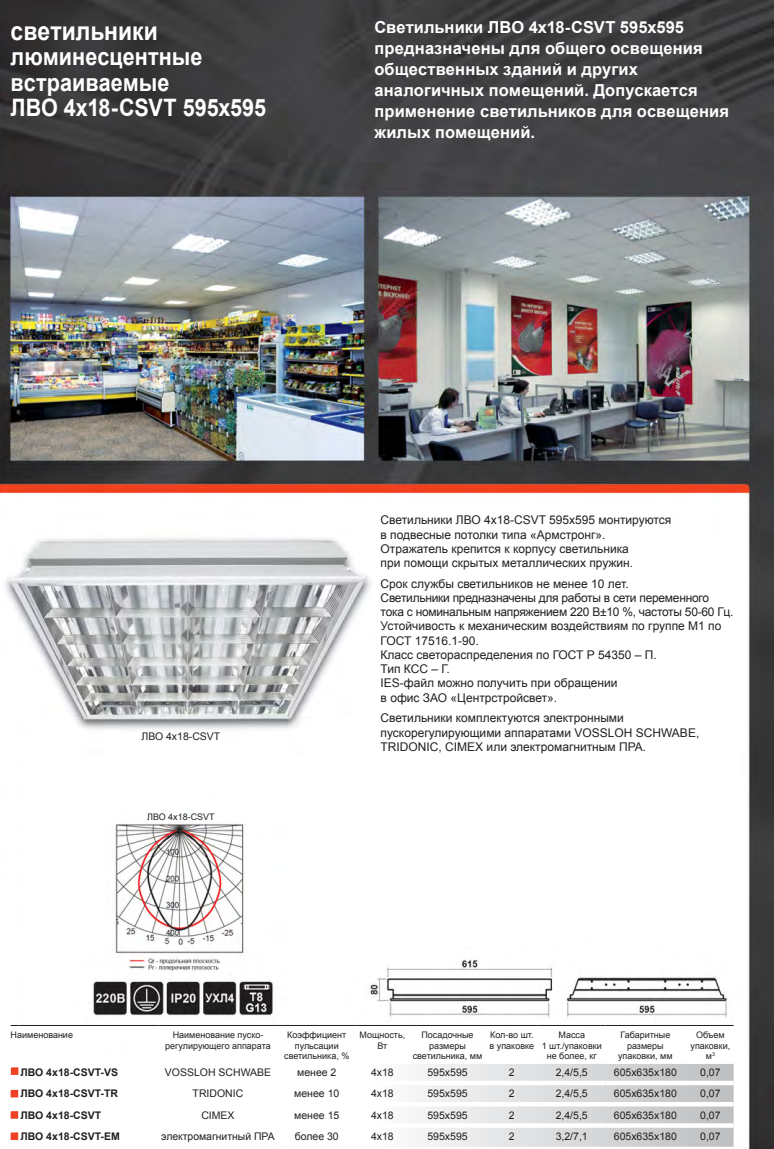
<style>
.page{position:relative;width:774px;height:1149px;background:#fff}
.page>*{position:absolute;margin:0;border:0;box-sizing:border-box;transform-origin:0 0}
.t1{font:700 25.5px "Arial";color:#fff;scale:.9 1}
.название_светильника{font:700 24px/25.5px "Arial";color:#fff;scale:.9 1}
.описание_светильника{font:700 16.5px/21px "Arial";letter-spacing:.005em;color:#fff}
.подробное_описание_с{font:12px/14.2px "Arial";color:#231f20}
.подробное_описание_с-2{font:12px/14.2px "Arial";letter-spacing:-.02em;color:#231f20}
.подробное_описание_с-3{font:10.5px "Arial";color:#231f20}
.t2{font:700 10.5px "Arial";color:#231f20}
.подробное_описание_с-4{font:9px/10.5px "Arial";color:#231f20;text-align:center}
</style>
<div class="page">
<img style="left:0;top:0;width:774px;height:1148px">
<svg style="left:11px;top:1063px;width:722px;height:83px"></svg>
<hr style="left:18px;top:1059px;width:140px;height:4px;background:#fff">
<hr style="left:158px;top:1059px;width:120px;height:4px;background:#fff">
<hr style="left:278px;top:1059px;width:78px;height:4px;background:#fff">
<hr style="left:356px;top:1059px;width:53px;height:4px;background:#fff">
<hr style="left:409px;top:1059px;width:77px;height:4px;background:#fff">
<hr style="left:486px;top:1059px;width:52px;height:4px;background:#fff">
<hr style="left:538px;top:1059px;width:68px;height:4px;background:#fff">
<hr style="left:606px;top:1059px;width:79px;height:4px;background:#fff">
<hr style="left:685px;top:1059px;width:48px;height:4px;background:#fff">
<hr style="left:18px;top:1080px;width:140px;height:4px;background:#fff">
<hr style="left:158px;top:1080px;width:120px;height:4px;background:#fff">
<hr style="left:278px;top:1080px;width:78px;height:4px;background:#fff">
<hr style="left:356px;top:1080px;width:53px;height:4px;background:#fff">
<hr style="left:409px;top:1080px;width:77px;height:4px;background:#fff">
<svg style="left:486px;top:1080px;width:52px;height:4px"></svg>
<svg style="left:538px;top:1080px;width:68px;height:4px"></svg>
<svg style="left:606px;top:1080px;width:79px;height:4px"></svg>
<svg style="left:685px;top:1080px;width:48px;height:4px"></svg>
<div style="left:18px;top:1101px;width:140px;height:5px;background:#fff"></div>
<div style="left:158px;top:1101px;width:120px;height:5px;background:#fff"></div>
<div style="left:278px;top:1101px;width:78px;height:5px;background:#fff"></div>
<div style="left:356px;top:1101px;width:53px;height:5px;background:#fff"></div>
<div style="left:409px;top:1101px;width:77px;height:5px;background:#fff"></div>
<div style="left:486px;top:1101px;width:52px;height:5px;background:#fff"></div>
<div style="left:538px;top:1101px;width:68px;height:5px;background:#fff"></div>
<div style="left:606px;top:1101px;width:79px;height:5px;background:#fff"></div>
<div style="left:685px;top:1101px;width:48px;height:5px;background:#fff"></div>
<div style="left:18px;top:1122px;width:140px;height:5px;background:#fff"></div>
<div style="left:158px;top:1122px;width:120px;height:5px;background:#fff"></div>
<div style="left:278px;top:1122px;width:78px;height:5px;background:#fff"></div>
<div style="left:356px;top:1122px;width:53px;height:5px;background:#fff"></div>
<div style="left:409px;top:1122px;width:77px;height:5px;background:#fff"></div>
<div style="left:486px;top:1122px;width:52px;height:5px;background:#fff"></div>
<div style="left:538px;top:1122px;width:68px;height:5px;background:#fff"></div>
<svg style="left:606px;top:1122px;width:79px;height:5px"></svg>
<svg style="left:685px;top:1122px;width:48px;height:5px"></svg>
<hr style="left:18px;top:1024px;width:140px;height:1px;background:#231f20">
<hr style="left:158px;top:1024px;width:120px;height:1px;background:#231f20">
<hr style="left:278px;top:1024px;width:78px;height:1px;background:#231f20">
<hr style="left:356px;top:1024px;width:53px;height:1px;background:#231f20">
<hr style="left:409px;top:1024px;width:77px;height:1px;background:#231f20">
<hr style="left:486px;top:1024px;width:52px;height:1px;background:#231f20">
<hr style="left:538px;top:1024px;width:68px;height:1px;background:#231f20">
<hr style="left:606px;top:1024px;width:79px;height:1px;background:#231f20">
<hr style="left:685px;top:1024px;width:48px;height:1px;background:#231f20">
<svg style="left:11px;top:1059px;width:7px;height:15px"></svg>
<svg style="left:11px;top:1080px;width:7px;height:59px"></svg>
<p class="t1" style="left:11px;top:14px;width:165px">светильники</p>
<p class="название_светильника" style="left:11px;top:45px;width:215px">люминесцентные встраиваемые</p>
<p class="название_светильника" style="left:11px;top:96px;width:285px">ЛВО 4х18-CSVT 595x595</p>
<p class="описание_светильника" style="left:374px;top:17px;width:356px">Светильники ЛВО 4х18-CSVT 595x595 предназначены для общего освещения общественных зданий и других аналогичных помещений. Допускается применение светильников для освещения жилых помещений.</p>
<p class="подробное_описание_с-3" style="left:141px;top:728px;width:80px">ЛВО 4х18-CSVT</p>
<p class="подробное_описание_с-4" style="left:147px;top:811px;width:69px">ЛВО 4х18-CSVT</p>
<p class="подробное_описание_с" style="left:381px;top:513px;width:292px">Светильники ЛВО 4х18-CSVT 595х595 монтируются в подвесные потолки типа «Армстронг».<br>Отражатель крепится к корпусу светильника<br>при помощи скрытых металлических пружин.</p>
<p class="подробное_описание_с" style="left:381px;top:576px;width:250px">Срок службы светильников не менее 10 лет.</p>
<p class="подробное_описание_с-2" style="left:381px;top:590px;width:354px">Светильники предназначены для работы в сети переменного тока с номинальным напряжением 220 В±10 %, частоты 50-60 Гц.<br>Устойчивость к механическим воздействиям по группе М1 по ГОСТ 17516.1-90.<br>Класс светораспределения по ГОСТ Р 54350 – П.<br>Тип КСС – Г.</p>
<p class="подробное_описание_с" style="left:381px;top:676px;width:238px">IES-файл можно получить при обращении в офис ЗАО «Центрстройсвет».</p>
<p class="подробное_описание_с" style="left:381px;top:711px;width:320px">Светильники комплектуются электронными пускорегулирующими аппаратами VOSSLOH SCHWABE,<br>TRIDONIC, CIMEX или электромагнитным ПРА.</p>
<p class="подробное_описание_с-4" style="left:11px;top:1029px;width:64px">Наименование</p>
<p class="подробное_описание_с-4" style="left:165px;top:1029px;width:107px">Наименование пуско&shy;регулирующего аппарата</p>
<p class="подробное_описание_с-4" style="left:284px;top:1029px;width:67px">Коэффициент пульсации светильника, %</p>
<p class="подробное_описание_с-4" style="left:359px;top:1029px;width:47px">Мощность,<br>Вт</p>
<p class="подробное_описание_с-4" style="left:413px;top:1029px;width:71px">Посадочные размеры светильника, мм</p>
<p class="подробное_описание_с-4" style="left:490px;top:1029px;width:46px;text-align:left">Кол-во шт. в упаковке</p>
<p class="подробное_описание_с-4" style="left:542px;top:1029px;width:62px">Масса<br>1 шт./упаковки не более, кг</p>
<p class="подробное_описание_с-4" style="left:618px;top:1029px;width:56px">Габаритные размеры упаковки, мм</p>
<p class="подробное_описание_с-4" style="left:690px;top:1029px;width:41px">Объем упаковки, м<sup>3</sup></p>
<p class="t2" style="left:21px;top:1065px;width:99px">ЛВО 4х18-CSVT-VS</p>
<p class="подробное_описание_с-3" style="left:165px;top:1065px;width:108px">VOSSLOH SCHWABE</p>
<p class="подробное_описание_с-3" style="left:297px;top:1065px;width:41px">менее 2</p>
<p class="подробное_описание_с-3" style="left:371px;top:1065px;width:24px">4х18</p>
<p class="подробное_описание_с-3" style="left:427px;top:1065px;width:42px">595х595</p>
<p class="подробное_описание_с-3" style="left:509px;top:1065px;width:7px">2</p>
<p class="подробное_описание_с-3" style="left:556px;top:1065px;width:34px">2,4/5,5</p>
<p class="подробное_описание_с-3" style="left:614px;top:1065px;width:65px">605х635х180</p>
<p class="подробное_описание_с-3" style="left:700px;top:1065px;width:22px">0,07</p>
<p class="t2" style="left:21px;top:1086px;width:99px">ЛВО 4х18-CSVT-TR</p>
<p class="подробное_описание_с-3" style="left:193px;top:1086px;width:52px">TRIDONIC</p>
<p class="подробное_описание_с-3" style="left:294px;top:1086px;width:47px">менее 10</p>
<p class="подробное_описание_с-3" style="left:371px;top:1086px;width:24px">4х18</p>
<p class="подробное_описание_с-3" style="left:427px;top:1086px;width:42px">595х595</p>
<p class="подробное_описание_с-3" style="left:509px;top:1086px;width:7px">2</p>
<p class="подробное_описание_с-3" style="left:556px;top:1086px;width:34px">2,4/5,5</p>
<p class="подробное_описание_с-3" style="left:614px;top:1086px;width:65px">605х635х180</p>
<p class="подробное_описание_с-3" style="left:700px;top:1086px;width:22px">0,07</p>
<p class="t2" style="left:21px;top:1107px;width:82px">ЛВО 4х18-CSVT</p>
<p class="подробное_описание_с-3" style="left:201px;top:1107px;width:35px">CIMEX</p>
<p class="подробное_описание_с-3" style="left:294px;top:1107px;width:47px">менее 15</p>
<p class="подробное_описание_с-3" style="left:371px;top:1107px;width:24px">4х18</p>
<p class="подробное_описание_с-3" style="left:427px;top:1107px;width:42px">595х595</p>
<p class="подробное_описание_с-3" style="left:509px;top:1107px;width:7px">2</p>
<p class="подробное_описание_с-3" style="left:556px;top:1107px;width:34px">2,4/5,5</p>
<p class="подробное_описание_с-3" style="left:614px;top:1107px;width:65px">605х635х180</p>
<p class="подробное_описание_с-3" style="left:700px;top:1107px;width:22px">0,07</p>
<p class="t2" style="left:21px;top:1128px;width:101px">ЛВО 4х18-CSVT-ЕМ</p>
<p class="подробное_описание_с-3" style="left:161px;top:1129px;width:115px">электромагнитный ПРА</p>
<p class="подробное_описание_с-3" style="left:295px;top:1129px;width:46px">более 30</p>
<p class="подробное_описание_с-3" style="left:371px;top:1129px;width:24px">4х18</p>
<p class="подробное_описание_с-3" style="left:427px;top:1129px;width:42px">595х595</p>
<p class="подробное_описание_с-3" style="left:509px;top:1129px;width:7px">2</p>
<p class="подробное_описание_с-3" style="left:556px;top:1129px;width:34px">3,2/7,1</p>
<p class="подробное_описание_с-3" style="left:614px;top:1129px;width:65px">605х635х180</p>
<p class="подробное_описание_с-3" style="left:700px;top:1129px;width:22px">0,07</p>
</div>
